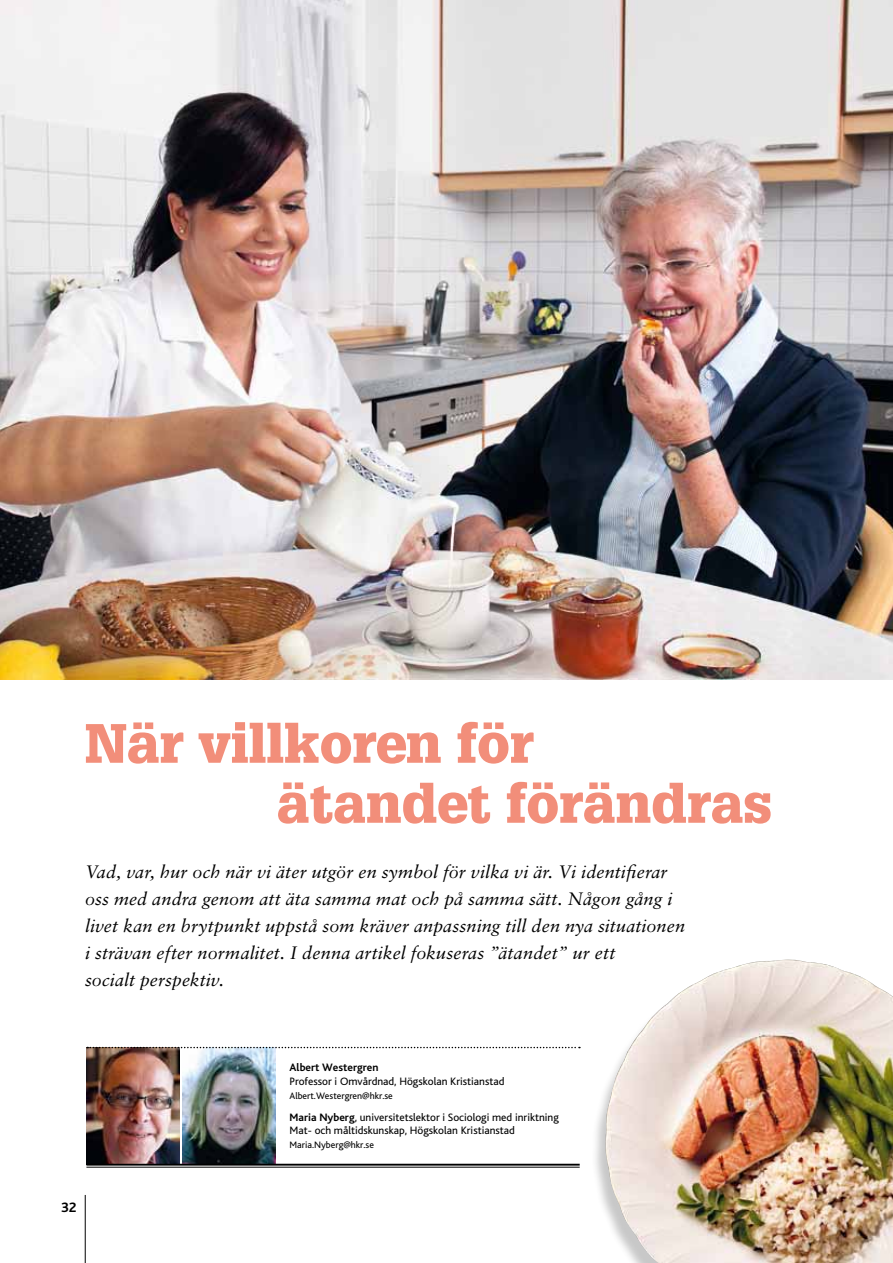
<style>
.page{position:relative;width:893px;height:1263px;background:#fff}
.page>*{position:absolute;margin:0;border:0;box-sizing:border-box;transform-origin:0 0}
.t1{font:900 54px/60px "Glypha LT Std";letter-spacing:-.005em;color:#f28e7a}
.t2{font:italic 18px/27px "Sabon";letter-spacing:.005em;color:#000}
.t3{font:700 14.25px "Bliss";color:#000}
.t4{font:11.25px/13.5px "Bliss";color:#000}
.t5{font:700 11.25px "Bliss";color:#000}
.t6{font:9.75px "Bliss";color:#000}
.s1{font-weight:700}
</style>
<div class="page">
<hr style="left:85px;top:1195px;width:1px;height:68px;background:#000">
<img style="left:0;top:0;width:893px;height:680px">
<div style="left:591px;top:964px;width:302px;height:299px;background:#000;opacity:.22"></div>
<img style="left:605px;top:959px;width:288px;height:304px">
<img style="left:87px;top:1048px;width:92px;height:116px">
<img style="left:183px;top:1048px;width:93px;height:116px">
<svg style="left:87px;top:1047px;width:493px;height:1px"></svg>
<hr style="left:86px;top:1164px;width:494px;height:1px;background:#000">
<hr style="left:86px;top:1167px;width:494px;height:1px;background:#000">
<h1 class="t1" style="left:277px;top:713px;width:497px;text-indent:-192px">När villkoren för<br>ätandet förändras</h1>
<p class="t2" style="left:85px;top:858px;width:602px">Vad, var, hur och när vi äter utgör en symbol för vilka vi är. Vi identifierar oss med andra genom att äta samma mat och på samma sätt. Någon gång i livet kan en brytpunkt uppstå som kräver anpassning till den nya situationen i strävan efter normalitet. I denna artikel fokuseras ”ätandet” ur ett<br>socialt perspektiv.</p>
<p class="t3" style="left:61px;top:1200px;width:17px">32</p>
<p class="t5" style="left:290px;top:1062px;width:91px">Albert Westergren</p>
<p class="t4" style="left:290px;top:1074px;width:216px">Professor i Omvårdnad, Högskolan Kristianstad</p>
<p class="t6" style="left:290px;top:1090px;width:105px">Albert.Westergren@hkr.se</p>
<p class="t4" style="left:290px;top:1110px;width:271px"><span class="s1">Maria Nyberg</span>, universitetslektor i Sociologi med inriktning<br>Mat- och måltidskunskap, Högskolan Kristianstad</p>
<p class="t6" style="left:290px;top:1140px;width:86px">Maria.Nyberg@hkr.se</p>
</div>
